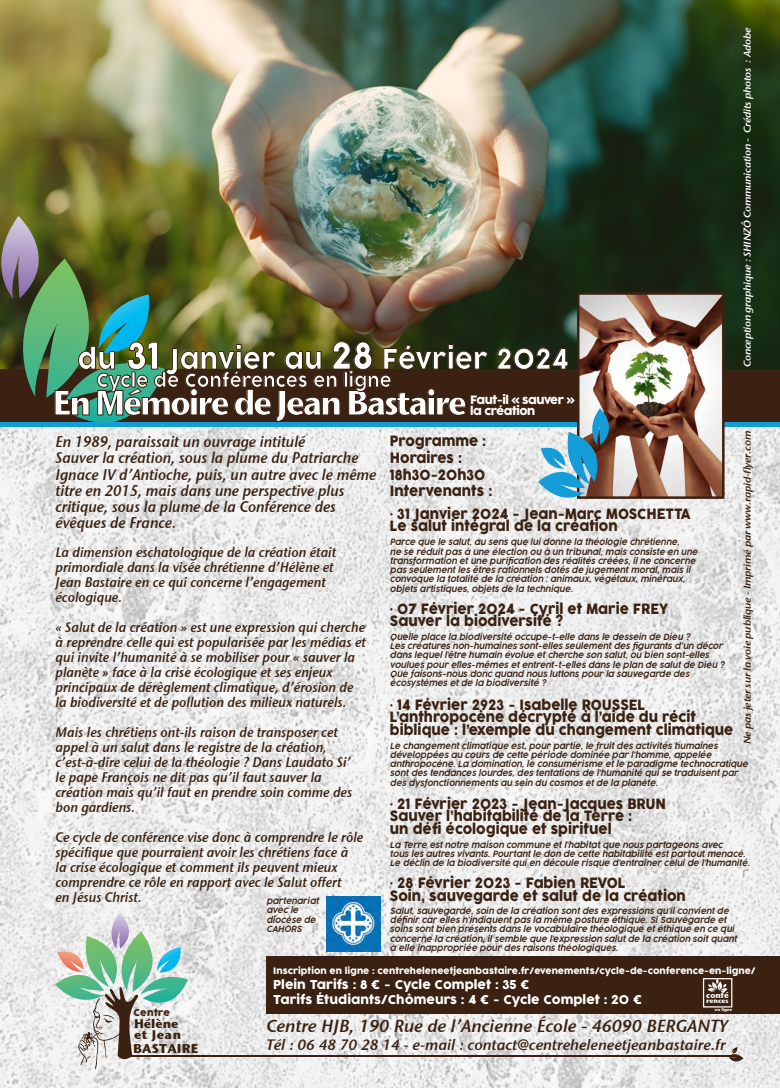
<style>
.page{position:relative;width:780px;height:1088px;background:#fff}
.page>*{position:absolute;margin:0;border:0;box-sizing:border-box;transform-origin:0 0}
.t1{font:700 35px "Stone Sans ITC";letter-spacing:-.075em;color:#fff;scale:.93 1}
.t2{font:27.88px "COCOGOOSE";color:#fff;scale:.93 1}
.t3{font:18.5px "COCOGOOSE";color:#fff;scale:.93 1}
.t4{font:17.38px "Stone Sans Sem ITCTT Semi Ita";color:#3a2111}
.t5{font:15.5px/16.2px "Stone Sans Sem ITCTT Semi Ita";color:#3a2111;scale:.93 1}
.t6{font:15px "Stone Sans Sem ITCTT Semi Ita";color:#3a2111}
.t7{font:13.88px/15px "Stone Sans Sem ITCTT Semi Ita";color:#3a2111;scale:.93 1}
.t8{font:13.88px/12.5px "COCOGOOSE";color:#3a2111;scale:.93 1}
.t9{font:700 12.75px "Stone Sans ITC";letter-spacing:.015em;color:#3a2111}
.t10{font:700 12.38px/10.6px "Stone Sans ITC";color:#3a2111}
.t11{font:12px/15.4px "COCOGOOSE";color:#fff}
.t12{font:11.25px/11.2px "COCOGOOSE";letter-spacing:-.045em;color:#fff}
.t13{font:10px "Stone Sans Sem ITCTT Semi Ita";letter-spacing:-.025em;color:#fff;scale:1.08 1}
.t14{font:10px "Stone Sans Sem ITCTT Semi Ita";letter-spacing:-.025em;color:#3a2111;scale:1.08 1}
.t15{font:9.25px "COCOGOOSE";letter-spacing:.03em;color:#3a2111}
.t16{font:8.75px "COCOGOOSE";color:#fff}
.t17{font:italic 300 8.5px/9.2px "Cocogoose Pro";color:#3a2111;scale:.93 1}
.t18{font:italic 300 8.5px/9.2px "Cocogoose Pro";color:#3b2112;scale:.93 1}
.t19{font:700 8px "Stone Sans ITC";color:#fff}
.t20{font:700 6.75px "Stone Sans ITC";color:#fff}
.t21{font:700 4.12px "Stone Sans ITC";color:#fff}
.s1{font-size:36.25px}
.s2{color:#fff}
</style>
<div class="page">
<img style="left:0;top:423px;width:780px;height:665px">
<img style="left:0;top:0;width:780px;height:369px">
<div style="left:0;top:369px;width:780px;height:54px;background:#3a2111"></div>
<div style="left:0;top:422px;width:779px;height:5px;background:#149dd9"></div>
<svg style="left:497px;top:347px;width:71px;height:22px"></svg>
<img style="left:580px;top:295px;width:141px;height:201px">
<img style="left:0;top:216px;width:488px;height:235px">
<hr style="left:124px;top:1055px;width:610px;height:1px;background:#3a2111">
<svg style="left:728px;top:1047px;width:15px;height:19px"></svg>
<svg style="left:55px;top:913px;width:133px;height:157px"></svg>
<div style="left:266px;top:956px;width:514px;height:57px;background:#3a2111"></div>
<div style="left:577px;top:292px;width:147px;height:207px;border:2px solid #3b2112"></div>
<svg style="left:538px;top:408px;width:82px;height:101px"></svg>
<div style="left:703px;top:978px;width:29px;height:29px;border:1px solid #fff"></div>
<svg style="left:707px;top:979px;width:20px;height:13px"></svg>
<img style="left:326px;top:896px;width:55px;height:55px">
<p class="t13" style="left:739px;top:367px;width:315px;rotate:-90deg">Conception graphique : SHINZÔ Communication - Crédits photos : Adobe</p>
<h2 class="t2" style="left:77px;top:338px;width:529px">du <span class="s1">31</span> Janvier au <span class="s1">28</span> Février 2024</h2>
<h3 class="t3" style="left:96px;top:366px;width:319px">Cycle de Conférences en ligne</h3>
<h1 class="t1" style="left:52px;top:372px;width:447px">En Mémoire de Jean Bastaire</h1>
<h3 class="t12" style="left:470px;top:395px;width:106px">Faut-il « sauver » la création</h3>
<h3 class="t8" style="left:390px;top:433px;width:112px;line-height:16.8px">Programme :<br>Horaires :<br>18h30-20h30<br>Intervenants :</h3>
<h3 class="t8" style="left:390px;top:508px;width:325px">• 31 Janvier 2024 - Jean-Marc MOSCHETTA<br>Le salut intégral de la création</h3>
<p class="t18" style="left:390px;top:538px;width:332px">Parce que le salut, au sens que lui donne la théologie chrétienne,<br>ne se réduit pas à une élection ou à un tribunal, mais consiste en une transformation et une purification des réalités créées, il ne concerne pas seulement les êtres rationnels dotés de jugement moral, mais il convoque la totalité de la création : animaux, végétaux, minéraux, objets artistiques, objets de la technique.<span class="s2">”</span></p>
<h3 class="t8" style="left:390px;top:602px;width:301px">• 07 Février 2024 - Cyril et Marie FREY<br>Sauver la biodiversité ?</h3>
<p class="t18" style="left:390px;top:632px;width:361px">Quelle place la biodiversité occupe-t-elle dans le dessein de Dieu ?<br>Les créatures non-humaines sont-elles seulement des figurants d'un décor dans lequel l’être humain évolue et cherche son salut, ou bien sont-elles voulues pour elles-mêmes et entrent-t-elles dans le plan de salut de Dieu ?<br>Que faisons-nous donc quand nous luttons pour la sauvegarde des écosystèmes et de la biodiversité ?</p>
<h3 class="t8" style="left:390px;top:698px;width:371px">• 14 Février 2923 - Isabelle ROUSSEL<br>L’anthropocène décrypté à l’aide du récit biblique : l’exemple du changement climatique</h3>
<p class="t17" style="left:390px;top:741px;width:386px">Le changement climatique est, pour partie, le fruit des activités humaines développées au cours de cette période dominée par l’homme, appelée anthropocène. La domination, le consumérisme et le paradigme technocratique sont des tendances lourdes, des tentations de l’humanité qui se traduisent par des dysfonctionnements au sein du cosmos et de la planète.</p>
<h3 class="t8" style="left:390px;top:798px;width:298px">• 21 Février 2023 - Jean-Jacques BRUN<br>Sauver l’habitabilité de la Terre :<br>un défi écologique et spirituel</h3>
<p class="t17" style="left:390px;top:840px;width:388px">La Terre est notre maison commune et l’habitat que nous partageons avec<br>tous les autres vivants. Pourtant le don de cette habitabilité est partout menacé.<br>Le déclin de la biodiversité qui en découle risque d’entraîner celui de l’humanité.</p>
<h3 class="t8" style="left:390px;top:877px;width:320px">• 28 Février 2023 - Fabien REVOL<br>Soin, sauvegarde et salut de la création</h3>
<p class="t17" style="left:390px;top:906px;width:374px">Salut, sauvegarde, soin de la création sont des expressions qu’il convient de définir car elles n’indiquent pas la même posture éthique. Si Sauvegarde et soins sont bien présents dans le vocabulaire théologique et éthique en ce qui concerne la création, il semble que l’expression salut de la création soit quant à elle inappropriée pour des raisons théologiques.</p>
<p class="t19" style="left:706px;top:988px;width:24px">confé</p>
<p class="t20" style="left:706px;top:995px;width:24px">rences</p>
<p class="t21" style="left:715px;top:1005px;width:19px">en ligne</p>
<p class="t14" style="left:739px;top:744px;width:292px;rotate:-90deg">Ne pas jeter sur la voie publique - Imprimé par www.rapid-flyer.com</p>
<p class="t5" style="left:56px;top:433px;width:346px">En 1989, paraissait un ouvrage intitulé<br>Sauver la création, sous la plume du Patriarche Ignace IV d’Antioche, puis, un autre avec le même titre en 2015, mais dans une perspective plus critique, sous la plume de la Conférence des évêques de France.</p>
<h3 class="t7" style="left:56px;top:544px;width:303px">La dimension eschatologique de la création était primordiale dans la visée chrétienne d’Hélène et Jean Bastaire en ce qui concerne l’engagement écologique.</h3>
<p class="t7" style="left:56px;top:619px;width:335px">« Salut de la création » est une expression qui cherche à reprendre celle qui est popularisée par les médias et qui invite l’humanité à se mobiliser pour « sauver la planète » face à la crise écologique et ses enjeux principaux de dérèglement climatique, d’érosion de la biodiversité et de pollution des milieux naturels.</p>
<p class="t7" style="left:56px;top:724px;width:320px">Mais les chrétiens ont-ils raison de transposer cet appel à un salut dans le registre de la création, c’est-à-dire celui de la théologie ? Dans Laudato Si’ le pape François ne dit pas qu’il faut sauver la création mais qu’il faut en prendre soin comme des bon gardiens.</p>
<h3 class="t7" style="left:56px;top:829px;width:332px">Ce cycle de conférence vise donc à comprendre le rôle spécifique que pourraient avoir les chrétiens face à<br>la crise écologique et comment ils peuvent mieux comprendre ce rôle en rapport avec le Salut offert<br>en Jésus Christ.</h3>
<p class="t17" style="left:266px;top:896px;width:58px">partenariat avec le diocèse de<br>CAHORS</p>
<p class="t16" style="left:273px;top:964px;width:484px">Inscription en ligne : centreheleneetjeanbastaire.fr/evenements/cycle-de-conference-en-ligne/</p>
<h3 class="t11" style="left:273px;top:977px;width:370px">Plein Tarifs : 8 € - Cycle Complet : 35 €<br>Tarifs Étudiants/Chômeurs : 4 € - Cycle Complet : 20 €</h3>
<h3 class="t4" style="left:266px;top:1012px;width:463px">Centre HJB, 190 Rue de l’Ancienne École - 46090 BERGANTY</h3>
<h3 class="t6" style="left:266px;top:1032px;width:461px">Tél : 06 48 70 28 14 - e-mail : contact@centreheleneetjeanbastaire.fr</h3>
<p class="t15" style="left:133px;top:1005px;width:38px">Centre</p>
<h3 class="t10" style="left:134px;top:1018px;width:49px">Hélène et Jean</h3>
<h3 class="t9" style="left:133px;top:1037px;width:67px">BASTAIRE</h3>
</div>
